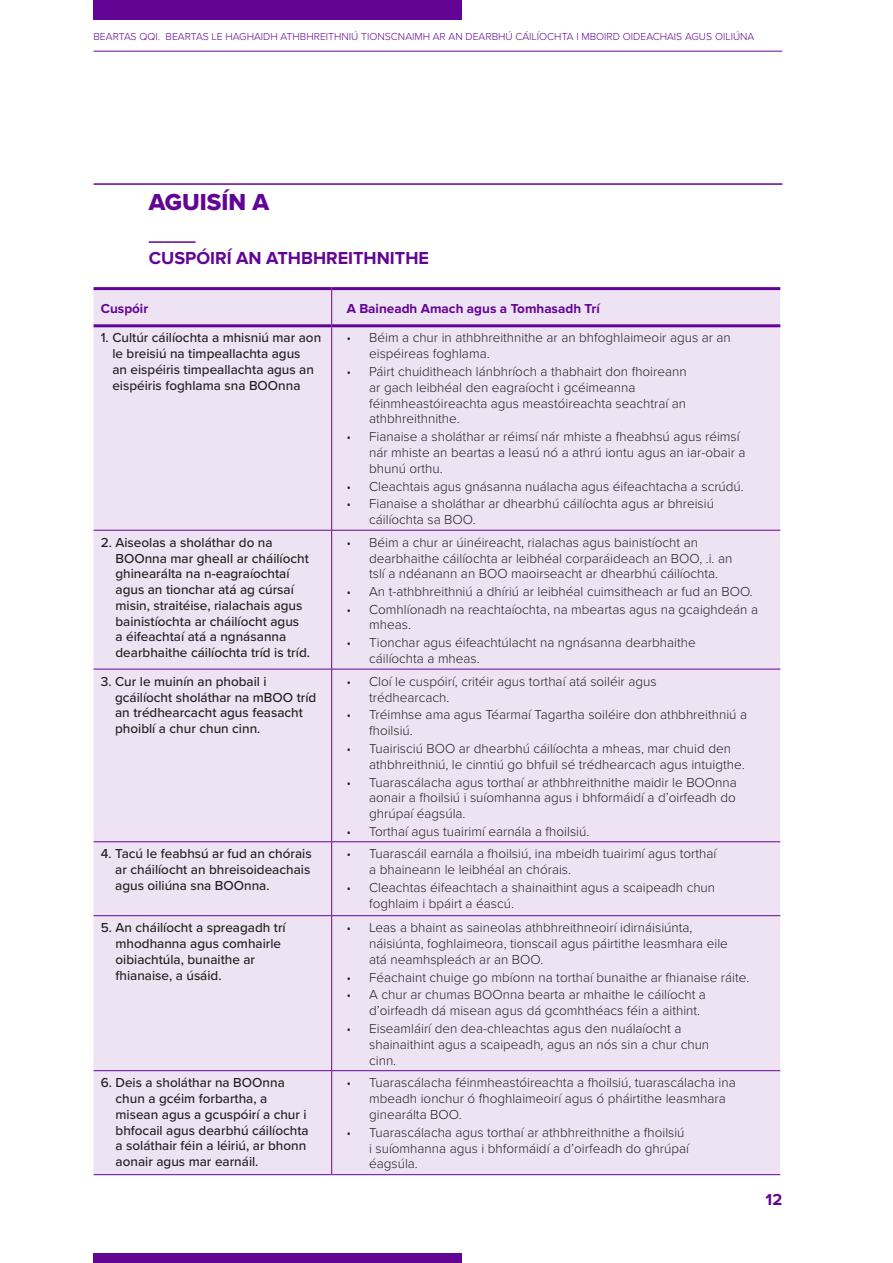
<style>
.page{position:relative;width:893px;height:1263px;background:#fff}
.page>*{position:absolute;margin:0;border:0;box-sizing:border-box;transform-origin:0 0}
.t1{font:24px "Proxima Nova Extrabld";color:#630594}
.t2{font:700 18px "Proxima Nova";color:#630594}
.t3{font:700 16.5px "Proxima Nova";color:#630594}
.t4{font:300 13.5px/15.8px "Proxima Nova";color:#231f20;scale:.85 1}
.t5{font:500 13.5px/15.8px "Proxima Nova";color:#231f20}
.t6{font:700 13.5px "Proxima Nova";color:#630594}
.t7{font:300 10.5px "Proxima Nova";color:#630594}
</style>
<div class="page">
<div style="left:94px;top:0;width:368px;height:19px;background:#630594"></div>
<div style="left:94px;top:1253px;width:368px;height:10px;background:#630594"></div>
<hr style="left:94px;top:51px;width:688px;height:1px;background:#630594">
<hr style="left:94px;top:183px;width:688px;height:2px;background:#630594">
<hr style="left:149px;top:241px;width:47px;height:2px;background:#630594">
<div style="left:94px;top:290px;width:686px;height:884px;background:#eee3f3"></div>
<hr style="left:331px;top:290px;width:1px;height:34px;background:#630594">
<hr style="left:331px;top:327px;width:1px;height:203px;background:#630594">
<hr style="left:94px;top:530px;width:238px;height:1px;background:#630594">
<hr style="left:332px;top:530px;width:448px;height:1px;background:#630594">
<hr style="left:331px;top:531px;width:1px;height:138px;background:#630594">
<hr style="left:94px;top:669px;width:238px;height:1px;background:#630594">
<hr style="left:332px;top:669px;width:448px;height:1px;background:#630594">
<hr style="left:331px;top:669px;width:1px;height:172px;background:#630594">
<hr style="left:94px;top:841px;width:238px;height:1px;background:#630594">
<hr style="left:332px;top:841px;width:448px;height:1px;background:#630594">
<hr style="left:331px;top:842px;width:1px;height:73px;background:#630594">
<hr style="left:94px;top:915px;width:238px;height:1px;background:#630594">
<hr style="left:332px;top:915px;width:448px;height:1px;background:#630594">
<hr style="left:331px;top:916px;width:1px;height:154px;background:#630594">
<hr style="left:94px;top:1070px;width:238px;height:1px;background:#630594">
<hr style="left:332px;top:1070px;width:448px;height:1px;background:#630594">
<hr style="left:331px;top:1071px;width:1px;height:103px;background:#630594">
<hr style="left:94px;top:1174px;width:238px;height:1px;background:#630594">
<hr style="left:332px;top:1174px;width:448px;height:1px;background:#630594">
<hr style="left:94px;top:287px;width:238px;height:3px;background:#630594">
<hr style="left:332px;top:287px;width:448px;height:3px;background:#630594">
<hr style="left:94px;top:324px;width:238px;height:3px;background:#630594">
<hr style="left:332px;top:324px;width:448px;height:3px;background:#630594">
<p class="t7" style="left:94px;top:29px;width:662px">BEARTAS QQI. BEARTAS LE HAGHAIDH ATHBHREITHNIÚ TIONSCNAIMH AR AN DEARBHÚ CÁILÍOCHTA I MBOIRD OIDEACHAIS AGUS OILIÚNA</p>
<h1 class="t1" style="left:149px;top:184px;width:122px">AGUISÍN A</h1>
<h2 class="t2" style="left:149px;top:248px;width:282px">CUSPÓIRÍ AN ATHBHREITHNITHE</h2>
<p class="t6" style="left:101px;top:300px;width:49px">Cuspóir</p>
<p class="t6" style="left:347px;top:300px;width:255px">A Baineadh Amach agus a Tomhasadh Trí</p>
<p class="t5" style="left:112px;top:330px;width:210px;text-indent:-12px">1. Cultúr cáilíochta a mhisniú mar aon le breisiú na timpeallachta agus<br>an eispéiris timpeallachta agus an eispéiris foghlama sna BOOnna</p>
<p class="t4" style="left:369px;top:329px;width:427px;text-indent:-22px">• Béim a chur in athbhreithnithe ar an bhfoghlaimeoir agus ar an eispéireas foghlama.</p>
<p class="t4" style="left:369px;top:363px;width:375px;text-indent:-22px">• Páirt chuiditheach lánbhríoch a thabhairt don fhoireann ar gach leibhéal den eagraíocht i gcéimeanna féinmheastóireachta agus meastóireachta seachtraí an athbhreithnithe.</p>
<p class="t4" style="left:369px;top:428px;width:444px;text-indent:-22px">• Fianaise a sholáthar ar réimsí nár mhiste a fheabhsú agus réimsí nár mhiste an beartas a leasú nó a athrú iontu agus an iar-obair a bhunú orthu.</p>
<p class="t4" style="left:347px;top:477px;width:469px">• Cleachtais agus gnásanna nuálacha agus éifeachtacha a scrúdú.</p>
<p class="t4" style="left:369px;top:495px;width:407px;text-indent:-22px">• Fianaise a sholáthar ar dhearbhú cáilíochta agus ar bhreisiú cáilíochta sa BOO.</p>
<p class="t5" style="left:115px;top:534px;width:196px;text-indent:-15px">2. Aiseolas a sholáthar do na<br>BOOnna mar gheall ar cháilíocht ghinearálta na n-eagraíochtaí agus an tionchar atá ag cúrsaí misin, straitéise, rialachais agus bainistíochta ar cháilíocht agus<br>a éifeachtaí atá a ngnásanna dearbhaithe cáilíochta tríd is tríd.</p>
<p class="t4" style="left:369px;top:534px;width:429px;text-indent:-22px">• Béim a chur ar úinéireacht, rialachas agus bainistíocht an dearbhaithe cáilíochta ar leibhéal corparáideach an BOO, .i. an tslí a ndéanann an BOO maoirseacht ar dhearbhú cáilíochta.</p>
<p class="t4" style="left:347px;top:583px;width:479px">• An t-athbhreithniú a dhíriú ar leibhéal cuimsitheach ar fud an BOO.</p>
<p class="t4" style="left:369px;top:601px;width:459px;text-indent:-22px">• Comhlíonadh na reachtaíochta, na mbeartas agus na gcaighdeán a mheas.</p>
<p class="t4" style="left:369px;top:634px;width:386px;text-indent:-22px">• Tionchar agus éifeachtúlacht na ngnásanna dearbhaithe cáilíochta a mheas.</p>
<p class="t5" style="left:115px;top:673px;width:203px;text-indent:-14px">3. Cur le muinín an phobail i gcáilíocht sholáthar na mBOO tríd an trédhearcacht agus feasacht phoiblí a chur chun cinn.</p>
<p class="t4" style="left:369px;top:673px;width:340px;text-indent:-22px">• Cloí le cuspóirí, critéir agus torthaí atá soiléir agus trédhearcach.</p>
<p class="t4" style="left:369px;top:706px;width:446px;text-indent:-22px">• Tréimhse ama agus Téarmaí Tagartha soiléire don athbhreithniú a fhoilsiú.</p>
<p class="t4" style="left:369px;top:740px;width:443px;text-indent:-22px">• Tuairisciú BOO ar dhearbhú cáilíochta a mheas, mar chuid den athbhreithniú, le cinntiú go bhfuil sé trédhearcach agus intuigthe.</p>
<p class="t4" style="left:369px;top:773px;width:434px;text-align:justify;text-indent:-22px">• Tuarascálacha agus torthaí ar athbhreithnithe maidir le BOOnna aonair a fhoilsiú i suíomhanna agus i bhformáidí a d’oirfeadh do ghrúpaí éagsúla.</p>
<p class="t4" style="left:347px;top:823px;width:287px">• Torthaí agus tuairimí earnála a fhoilsiú.</p>
<p class="t5" style="left:115px;top:845px;width:198px;text-align:justify;text-indent:-14px">4. Tacú le feabhsú ar fud an chórais ar cháilíocht an bhreisoideachais agus oiliúna sna BOOnna.</p>
<p class="t4" style="left:369px;top:845px;width:410px;text-indent:-22px">• Tuarascáil earnála a fhoilsiú, ina mbeidh tuairimí agus torthaí a bhaineann le leibhéal an chórais.</p>
<p class="t4" style="left:369px;top:879px;width:409px;text-indent:-22px">• Cleachtas éifeachtach a shainaithint agus a scaipeadh chun foghlaim i bpáirt a éascú.</p>
<p class="t5" style="left:116px;top:919px;width:172px;text-indent:-15px">5. An cháilíocht a spreagadh trí mhodhanna agus comhairle oibiachtúla, bunaithe ar fhianaise, a úsáid.</p>
<p class="t4" style="left:369px;top:919px;width:424px;text-indent:-22px">• Leas a bhaint as saineolas athbhreithneoirí idirnáisiúnta, náisiúnta, foghlaimeora, tionscail agus páirtithe leasmhara eile atá neamhspleách ar an BOO.</p>
<p class="t4" style="left:347px;top:968px;width:475px">• Féachaint chuige go mbíonn na torthaí bunaithe ar fhianaise ráite.</p>
<p class="t4" style="left:369px;top:986px;width:398px;text-indent:-22px">• A chur ar chumas BOOnna bearta ar mhaithe le cáilíocht a d’oirfeadh dá misean agus dá gcomhthéacs féin a aithint.</p>
<p class="t4" style="left:369px;top:1020px;width:402px;text-indent:-22px">• Eiseamláirí den dea-chleachtas agus den nuálaíocht a shainaithint agus a scaipeadh, agus an nós sin a chur chun cinn.</p>
<p class="t5" style="left:116px;top:1074px;width:195px;text-indent:-15px">6. Deis a sholáthar na BOOnna chun a gcéim forbartha, a misean agus a gcuspóirí a chur i bhfocail agus dearbhú cáilíochta a soláthair féin a léiriú, ar bhonn aonair agus mar earnáil.</p>
<p class="t4" style="left:369px;top:1074px;width:433px;text-indent:-22px">• Tuarascálacha féinmheastóireachta a fhoilsiú, tuarascálacha ina mbeadh ionchur ó fhoghlaimeoirí agus ó pháirtithe leasmhara ginearálta BOO.</p>
<p class="t4" style="left:369px;top:1124px;width:378px;text-indent:-22px">• Tuarascálacha agus torthaí ar athbhreithnithe a fhoilsiú i suíomhanna agus i bhformáidí a d’oirfeadh do ghrúpaí éagsúla.</p>
<p class="t3" style="left:766px;top:1189px;width:18px">12</p>
</div>
